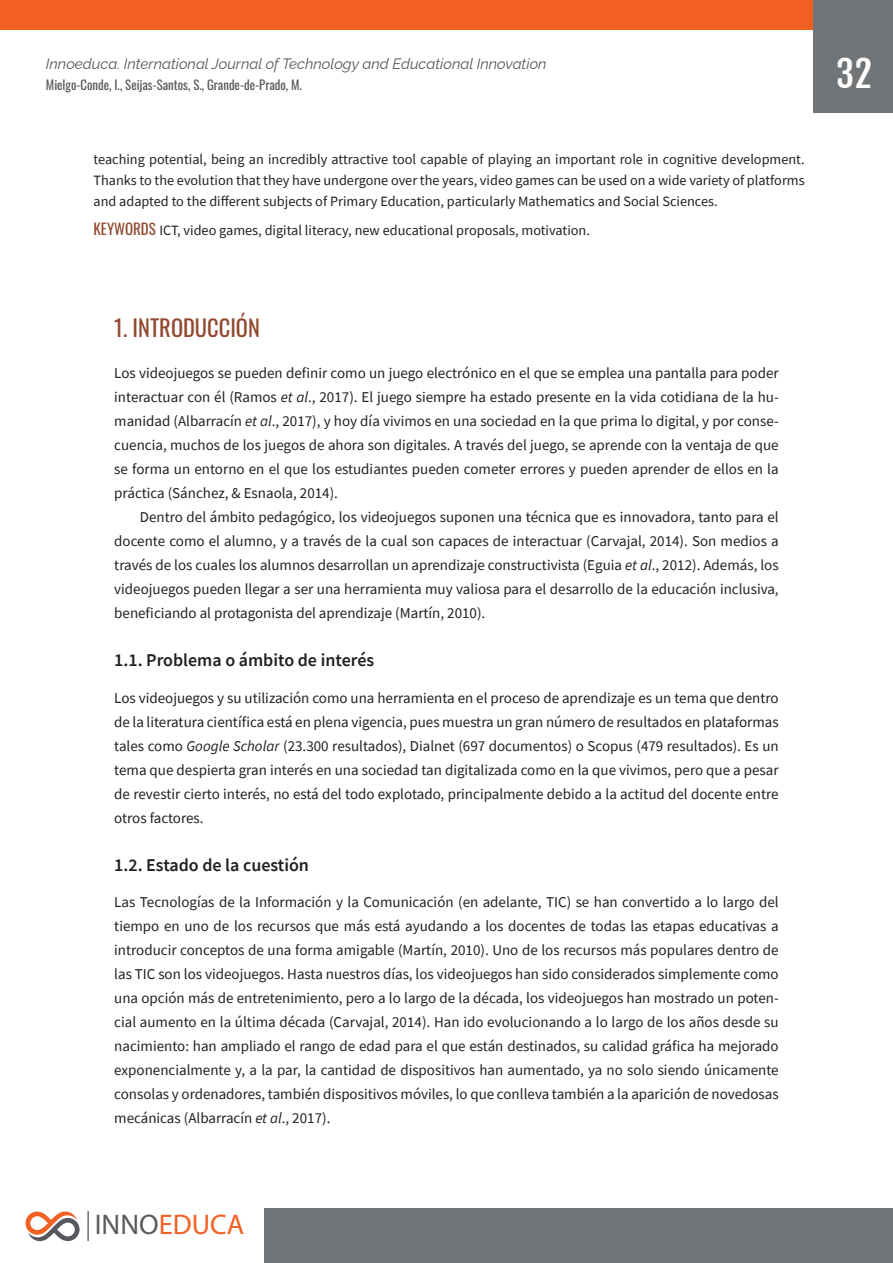
<style>
.page{position:relative;width:893px;height:1263px;background:#fff}
.page>*{position:absolute;margin:0;border:0;box-sizing:border-box;transform-origin:0 0}
.t1{font:36px "Fjalla One";color:#fff}
.t2{font:28.5px "Myriad Pro";color:#f26024}
.TITULO_EPIGRAFE{font:22.5px "Oswald";color:#914a30}
.SUBTITULO{font:600 18px "Source Sans Pro";color:#231f20}
.PRIMER_PARRAFO{font:15px/24px "Source Sans Pro";color:#231f20;text-align:justify}
.PARRAFO{font:15px/24px "Source Sans Pro";color:#231f20;text-align:justify}
.t3{font:italic 15px "Raleway";color:#57585a}
.resumen{font:14.25px/21px "Source Sans Pro";color:#231f20;text-align:justify}
.t4{font:12.75px "Oswald";color:#57585a}
.s1{font-family:"Oswald";font-size:15px;color:#914a30}
.s2{font-style:italic}
.s3{color:#585a5e}
</style>
<div class="page">
<div style="left:0;top:0;width:893px;height:30px;background:#f26024"></div>
<div style="left:814px;top:0;width:79px;height:112px;background:#727578"></div>
<div style="left:264px;top:1209px;width:629px;height:54px;background:#727578"></div>
<img style="left:87px;top:1211px;width:2px;height:30px">
<svg style="left:26px;top:1211px;width:54px;height:30px"></svg>
<p class="t3" style="left:46px;top:51px;width:502px">Innoeduca. International Journal of Technology and Educational Innovation</p>
<p class="t4" style="left:46px;top:74px;width:258px">Mielgo-Conde, I., Seijas-Santos, S., Grande-de-Prado, M.</p>
<p class="resumen" style="left:94px;top:148px;width:713px">teaching potential, being an incredibly attractive tool capable of playing an important role in cognitive development.<br>Thanks to the evolution that they have undergone over the years, video games can be used on a wide variety of platforms and adapted to the different subjects of Primary Education, particularly Mathematics and Social Sciences.</p>
<p class="resumen" style="left:94px;top:220px;width:498px"><span class="s1">KEYWORDS</span> ICT, video games, digital literacy, new educational proposals, motivation.</p>
<p class="TITULO_EPIGRAFE" style="left:114px;top:308px;width:147px">1. INTRODUCCIÓN</p>
<p class="PRIMER_PARRAFO" style="left:114px;top:361px;width:666px">Los videojuegos se pueden definir como un juego electrónico en el que se emplea una pantalla para poder interactuar con él (Ramos <span class="s2">et al</span>., 2017). El juego siempre ha estado presente en la vida cotidiana de la hu&shy;manidad (Albarracín <span class="s2">et al</span>., 2017), y hoy día vivimos en una sociedad en la que prima lo digital, y por conse&shy;cuencia, muchos de los juegos de ahora son digitales. A través del juego, se aprende con la ventaja de que se forma un entorno en el que los estudiantes pueden cometer errores y pueden aprender de ellos en la práctica (Sánchez, &amp; Esnaola, 2014).</p>
<p class="PARRAFO" style="left:114px;top:505px;width:666px;text-indent:26px">Dentro del ámbito pedagógico, los videojuegos suponen una técnica que es innovadora, tanto para el docente como el alumno, y a través de la cual son capaces de interactuar (Carvajal, 2014). Son medios a través de los cuales los alumnos desarrollan un aprendizaje constructivista (Eguia <span class="s2">et al</span>., 2012). Además, los videojuegos pueden llegar a ser una herramienta muy valiosa para el desarrollo de la educación inclusiva, beneficiando al protagonista del aprendizaje (Martín, 2010).</p>
<p class="SUBTITULO" style="left:114px;top:648px;width:261px">1.1. Problema o ámbito de interés</p>
<p class="PRIMER_PARRAFO" style="left:114px;top:686px;width:666px">Los videojuegos y su utilización como una herramienta en el proceso de aprendizaje es un tema que dentro de la literatura científica está en plena vigencia, pues muestra un gran número de resultados en plataformas tales como <span class="s2">Google Scholar</span> (23.300 resultados), Dialnet (697 documentos) o Scopus (479 resultados). Es un tema que despierta gran interés en una sociedad tan digitalizada como en la que vivimos, pero que a pesar de revestir cierto interés, no está del todo explotado, principalmente debido a la actitud del docente entre otros factores.</p>
<p class="SUBTITULO" style="left:114px;top:853px;width:196px">1.2. Estado de la cuestión</p>
<p class="PRIMER_PARRAFO" style="left:114px;top:890px;width:666px">Las Tecnologías de la Información y la Comunicación (en adelante, TIC) se han convertido a lo largo del tiempo en uno de los recursos que más está ayudando a los docentes de todas las etapas educativas a introducir conceptos de una forma amigable (Martín, 2010). Uno de los recursos más populares dentro de las TIC son los videojuegos. Hasta nuestros días, los videojuegos han sido considerados simplemente como una opción más de entretenimiento, pero a lo largo de la década, los videojuegos han mostrado un poten&shy;cial aumento en la última década (Carvajal, 2014). Han ido evolucionando a lo largo de los años desde su nacimiento: han ampliado el rango de edad para el que están destinados, su calidad gráfica ha mejorado exponencialmente y, a la par, la cantidad de dispositivos han aumentado, ya no solo siendo únicamente consolas y ordenadores, también dispositivos móviles, lo que conlleva también a la aparición de novedosas mecánicas (Albarracín <span class="s2">et al</span>., 2017).</p>
<h1 class="t1" style="left:836px;top:52px;width:37px">32</h1>
<h2 class="t2" style="left:95px;top:1207px;width:151px"><span class="s3">INNO</span>EDUCA</h2>
</div>
